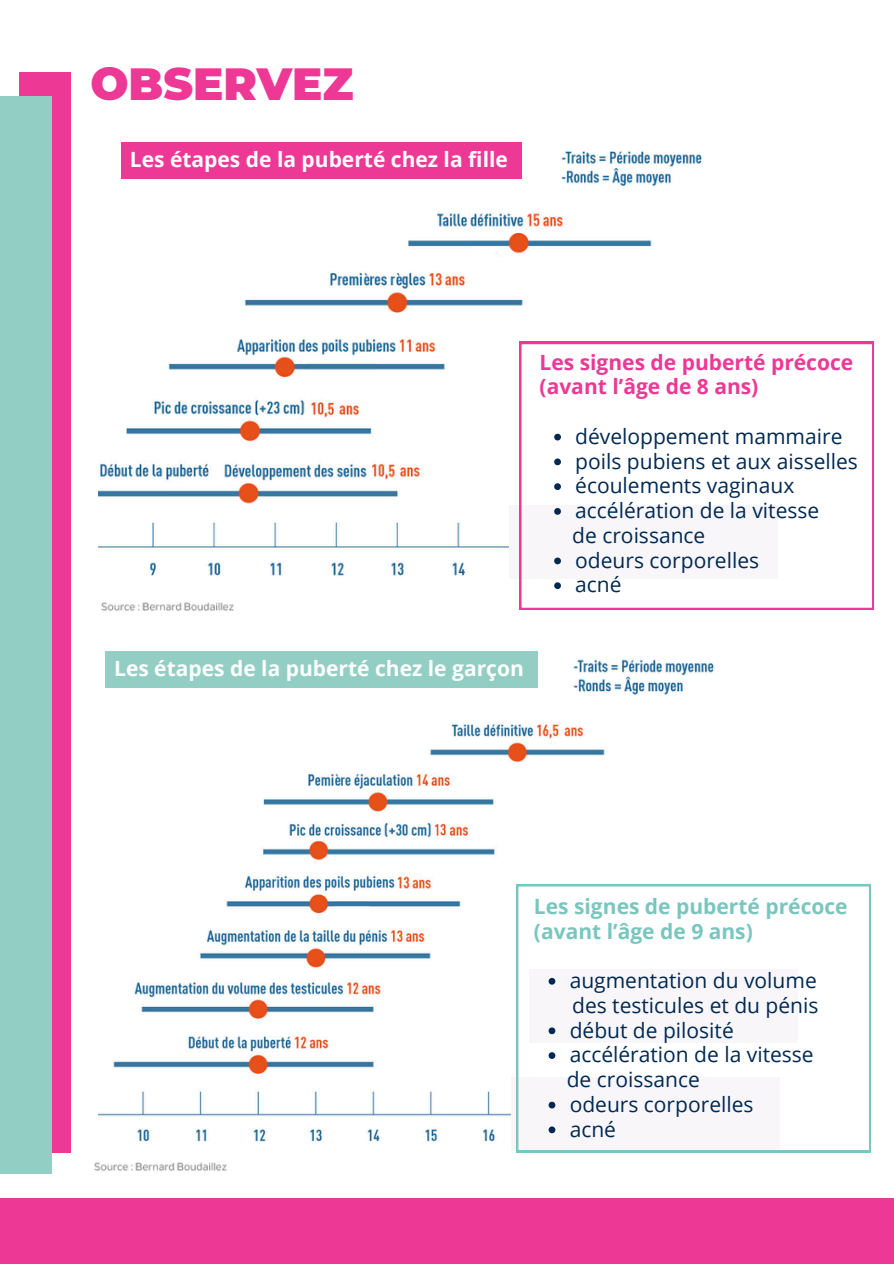
<style>
.page{position:relative;width:894px;height:1264px;background:#fff}
.page>*{position:absolute;margin:0;border:0;box-sizing:border-box;transform-origin:0 0}
.t1{font:900 45px "Montserrat";color:#ed3896}
.t2{font:21px "Open Sans";color:#002952}
.t3{font:700 21px "Open Sans";color:#fff}
.t4{font:700 21px/24.8px "Open Sans";color:#ed3896}
.t5{font:700 21px/24.8px "Open Sans";color:#79c6bf}
</style>
<div class="page">
<div style="left:0;top:1197px;width:893px;height:66px;background:#ed3896"></div>
<div style="left:19px;top:73px;width:51px;height:1080px;background:#ed3896"></div>
<div style="left:0;top:97px;width:51px;height:1077px;background:#92cec4"></div>
<img style="left:99px;top:213px;width:567px;height:363px">
<img style="left:561px;top:151px;width:141px;height:35px">
<img style="left:98px;top:724px;width:519px;height:429px">
<div style="left:121px;top:142px;width:400px;height:36px;background:#ed3896"></div>
<div style="left:106px;top:651px;width:431px;height:36px;background:#92cec4"></div>
<div style="left:509px;top:505px;width:268px;height:73px;background:#f9f6fa"></div>
<svg style="left:519px;top:342px;width:354px;height:268px"></svg>
<svg style="left:554px;top:434px;width:6px;height:6px"></svg>
<svg style="left:554px;top:458px;width:6px;height:7px"></svg>
<svg style="left:554px;top:483px;width:6px;height:7px"></svg>
<svg style="left:554px;top:508px;width:6px;height:7px"></svg>
<svg style="left:554px;top:557px;width:6px;height:7px"></svg>
<svg style="left:554px;top:582px;width:6px;height:7px"></svg>
<img style="left:573px;top:659px;width:141px;height:36px">
<svg style="left:516px;top:884px;width:354px;height:268px"></svg>
<img style="left:101px;top:602px;width:133px;height:9px">
<img style="left:94px;top:1162px;width:133px;height:9px">
<h2 class="t1" style="left:90px;top:57px;width:264px">OBSERVEZ</h2>
<p class="t3" style="left:130px;top:145px;width:379px">Les étapes de la puberté chez la fille</p>
<p class="t4" style="left:539px;top:349px;width:315px">Les signes de puberté précoce (avant l’âge de 8 ans)</p>
<p class="t2" style="left:575px;top:421px;width:269px">développement mammaire</p>
<p class="t2" style="left:575px;top:446px;width:284px">poils pubiens et aux aisselles</p>
<p class="t2" style="left:575px;top:471px;width:220px">écoulements vaginaux</p>
<p class="t2" style="left:575px;top:495px;width:245px">accélération de la vitesse</p>
<p class="t2" style="left:572px;top:520px;width:134px">de croissance</p>
<p class="t2" style="left:575px;top:545px;width:185px">odeurs corporelles</p>
<p class="t2" style="left:575px;top:570px;width:48px">acné</p>
<h2 class="t3" style="left:114px;top:654px;width:411px">Les étapes de la puberté chez le garçon</h2>
<p class="t5" style="left:534px;top:893px;width:315px">Les signes de puberté précoce (avant l’âge de 9 ans)</p>
<p class="t2" style="left:569px;top:965px;width:248px">augmentation du volume</p>
<h2 class="t2" style="left:572px;top:990px;width:248px">des testicules et du pénis</h2>
<p class="t2" style="left:569px;top:1015px;width:165px">début de pilosité</p>
<p class="t2" style="left:569px;top:1039px;width:245px">accélération de la vitesse</p>
<p class="t2" style="left:566px;top:1064px;width:134px">de croissance</p>
<p class="t2" style="left:569px;top:1089px;width:185px">odeurs corporelles</p>
<p class="t2" style="left:569px;top:1114px;width:48px">acné</p>
</div>
